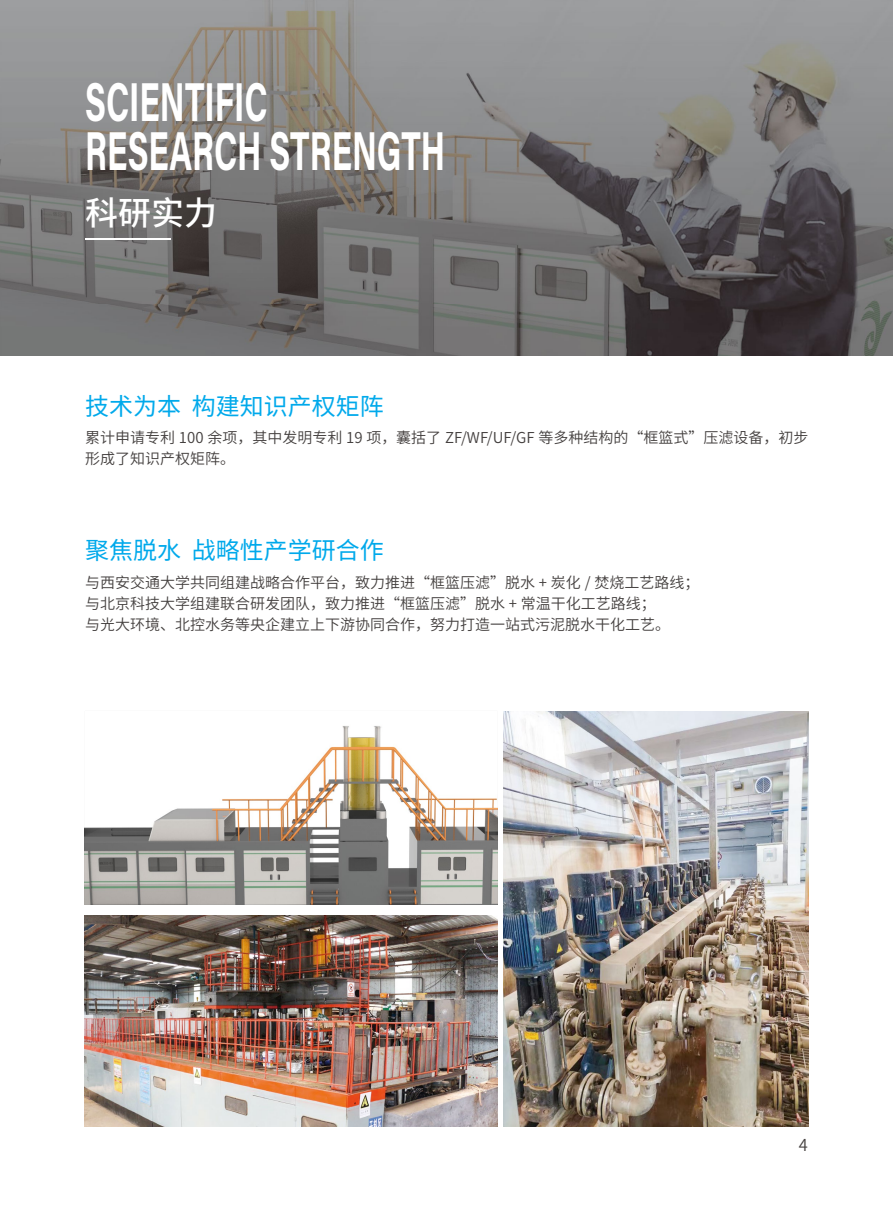
<style>
.page{position:relative;width:893px;height:1212px;background:#fff}
.page>*{position:absolute;margin:0;border:0;box-sizing:border-box;transform-origin:0 0}
.t1{font:54.75px/49.5px "Acumin Variable Concept";letter-spacing:.04em;color:#fff;scale:.6 1}
.t2{font:500 33px "Source Han Sans CN";color:#fff}
.t3{font:24px "Source Han Sans CN";color:#00a9eb}
.t4{font:16.5px "Source Han Sans CN";color:#44403f}
.t5{font:15px/21px "Source Han Sans CN";color:#44403f}
</style>
<div class="page">
<svg style="left:0;top:0;width:1px;height:356px"></svg>
<img style="left:1px;top:0;width:892px;height:356px">
<img style="left:85px;top:915px;width:412px;height:212px">
<img style="left:503px;top:711px;width:305px;height:416px">
<svg style="left:85px;top:726px;width:412px;height:179px"></svg>
<hr style="left:85px;top:239px;width:85px;height:1px;background:#fff">
<h1 class="t1" style="left:85px;top:75px;width:601px">SCIENTIFIC<br>RESEARCH STRENGTH</h1>
<h2 class="t2" style="left:85px;top:196px;width:134px">科研实力</h2>
<h3 class="t3" style="left:85px;top:394px;width:300px">技术为本 构建知识产权矩阵</h3>
<p class="t5" style="left:85px;top:427px;width:725px">累计申请专利 100 余项，其中发明专利 19 项，囊括了 ZF/WF/UF/GF 等多种结构的“框篮式”压滤设备，初步形成了知识产权矩阵。</p>
<h3 class="t3" style="left:85px;top:538px;width:300px">聚焦脱水 战略性产学研合作</h3>
<p class="t5" style="left:85px;top:571px;width:616px">与西安交通大学共同组建战略合作平台，致力推进“框篮压滤”脱水 + 炭化 / 焚烧工艺路线；与北京科技大学组建联合研发团队，致力推进“框篮压滤”脱水 + 常温干化工艺路线；<br>与光大环境、北控水务等央企建立上下游协同合作，努力打造一站式污泥脱水干化工艺。</p>
<p class="t4" style="left:799px;top:1136px;width:11px">4</p>
</div>
